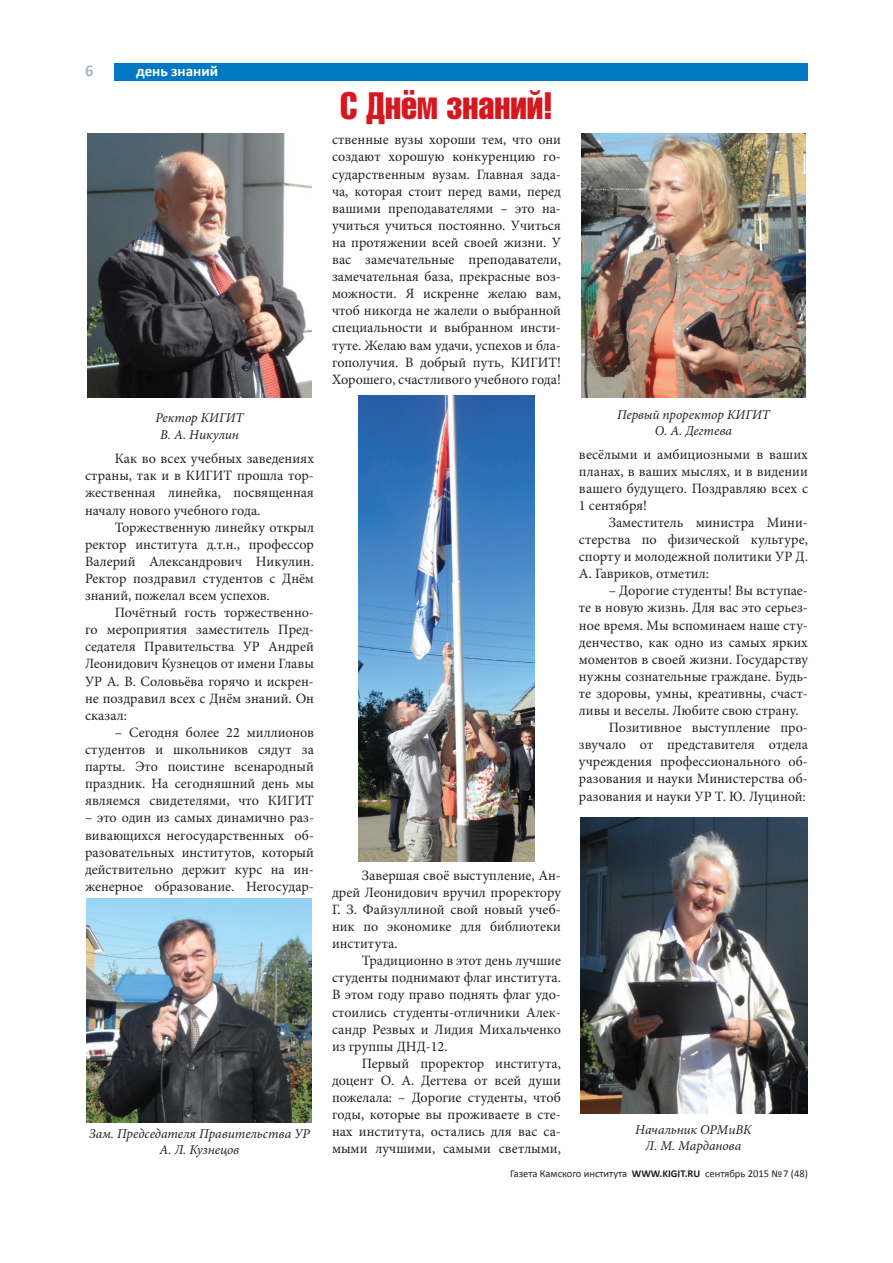
<style>
.page{position:relative;width:893px;height:1263px;background:#fff}
.page>*{position:absolute;margin:0;border:0;box-sizing:border-box;transform-origin:0 0}
.t1{font:37.5px "Helios Compressed";color:#d7171f}
.t2{font:700 16.5px "Calibri";color:#a7b6be}
.t3{font:700 15px "Calibri";color:#fff}
.t4{font:14.25px/17.1px "Minion Pro";color:#231f20;text-align:justify}
.t5{font:italic 13.5px/16.2px "Minion Pro";color:#231f20;text-align:center}
.t6{font:10.5px "Calibri";color:#231f20}
.s1{font-weight:700}
</style>
<div class="page">
<div style="left:115px;top:64px;width:693px;height:17px;background:#0079c2"></div>
<img style="left:87px;top:134px;width:225px;height:264px">
<img style="left:86px;top:899px;width:226px;height:224px">
<img style="left:358px;top:395px;width:176px;height:467px">
<img style="left:580px;top:817px;width:228px;height:296px">
<img style="left:581px;top:134px;width:225px;height:264px">
<p class="t2" style="left:85px;top:60px;width:10px">6</p>
<p class="t3" style="left:136px;top:62px;width:84px">день знаний</p>
<h1 class="t1" style="left:340px;top:84px;width:214px">С Днём знаний!</h1>
<p class="t4" style="left:332px;top:131px;width:230px">ственные вузы хороши тем, что они создают хорошую конкуренцию го&shy;сударственным вузам. Главная зада&shy;ча, которая стоит перед вами, перед вашими преподавателями – это на&shy;учиться учиться постоянно. Учиться на протяжении всей своей жизни. У вас замечательные преподаватели, замечательная база, прекрасные воз&shy;можности. Я искренне желаю вам, чтоб никогда не жалели о выбранной специальности и выбранном инсти&shy;туте. Желаю вам удачи, успехов и бла&shy;гополучия. В добрый путь, КИГИТ!<br>Хорошего, счастливого учебного года!</p>
<p class="t5" style="left:155px;top:410px;width:90px">Ректор КИГИТ<br>В. А. Никулин</p>
<p class="t5" style="left:617px;top:406px;width:154px">Первый проректор КИГИТ<br>О. А. Дегтева</p>
<p class="t4" style="left:85px;top:450px;width:230px;text-indent:30px">Как во всех учебных заведениях страны, так и в КИГИТ прошла тор&shy;жественная линейка, посвященная началу нового учебного года.</p>
<p class="t4" style="left:85px;top:519px;width:230px;text-indent:30px">Торжественную линейку открыл ректор института д.т.н., профессор Валерий Александрович Никулин.<br>Ректор поздравил студентов с Днём знаний, пожелал всем успехов.</p>
<p class="t4" style="left:85px;top:604px;width:230px;text-indent:30px">Почётный гость торжественно&shy;го мероприятия заместитель Пред&shy;седателя Правительства УР Андрей Леонидович Кузнецов от имени Главы УР А. В. Соловьёва горячо и искрен&shy;не поздравил всех с Днём знаний. Он сказал:</p>
<p class="t4" style="left:85px;top:724px;width:230px;text-indent:30px">– Сегодня более 22 миллионов студентов и школьников сядут за парты. Это поистине всенародный праздник. На сегодняшний день мы являемся свидетелями, что КИГИТ</p>
<p class="t4" style="left:85px;top:809px;width:230px">– это один из самых динамично раз&shy;вивающихся негосударственных об&shy;разовательных институтов, который действительно держит курс на ин&shy;женерное образование. Негосудар-</p>
<p class="t5" style="left:89px;top:1125px;width:222px">Зам. Председателя Правительства УР<br>А. Л. Кузнецов</p>
<p class="t4" style="left:579px;top:445px;width:230px">весёлыми и амбициозными в ваших планах, в ваших мыслях, и в видении вашего будущего. Поздравляю всех с 1 сентября!</p>
<p class="t4" style="left:579px;top:514px;width:230px;text-indent:30px">Заместитель министра Мини&shy;стерства по физической культуре, спорту и молодежной политики УР Д.<br>А. Гавриков, отметил:</p>
<p class="t4" style="left:609px;top:582px;width:201px">– Дорогие студенты! Вы вступае-</p>
<p class="t4" style="left:579px;top:599px;width:230px">те в новую жизнь. Для вас это серьез-</p>
<p class="t4" style="left:579px;top:616px;width:230px">ное время. Мы вспоминаем наше сту-</p>
<p class="t4" style="left:579px;top:634px;width:230px">денчество, как одно из самых ярких</p>
<p class="t4" style="left:579px;top:651px;width:230px">моментов в своей жизни. Государству</p>
<p class="t4" style="left:579px;top:668px;width:230px">нужны сознательные граждане. Будь-</p>
<p class="t4" style="left:579px;top:685px;width:230px">те здоровы, умны, креативны, счаст-</p>
<p class="t4" style="left:579px;top:702px;width:221px">ливы и веселы. Любите свою страну.</p>
<p class="t4" style="left:609px;top:719px;width:201px">Позитивное выступление про-</p>
<p class="t4" style="left:579px;top:736px;width:230px">звучало от представителя отдела</p>
<p class="t4" style="left:579px;top:753px;width:230px">учреждения профессионального об-</p>
<p class="t4" style="left:579px;top:770px;width:230px">разования и науки Министерства об-</p>
<p class="t4" style="left:579px;top:787px;width:228px">разования и науки УР Т. Ю. Луциной:</p>
<p class="t4" style="left:332px;top:867px;width:230px;text-indent:30px">Завершая своё выступление, Ан&shy;дрей Леонидович вручил проректору Г. З. Файзуллиной свой новый учеб&shy;ник по экономике для библиотеки института.</p>
<p class="t4" style="left:332px;top:952px;width:230px;text-indent:30px">Традиционно в этот день лучшие студенты поднимают флаг института.<br>В этом году право поднять флаг удо&shy;стоились студенты-отличники Алек&shy;сандр Резвых и Лидия Михальченко из группы ДНД-12.</p>
<p class="t4" style="left:332px;top:1055px;width:230px;text-indent:30px">Первый проректор института, доцент О. А. Дегтева от всей души пожелала: – Дорогие студенты, чтоб годы, которые вы проживаете в сте&shy;нах института, остались для вас са&shy;мыми лучшими, самыми светлыми,</p>
<p class="t5" style="left:635px;top:1121px;width:118px">Начальник ОРМиВК<br>Л. М. Марданова</p>
<p class="t6" style="left:510px;top:1167px;width:299px">Газета Камского института <span class="s1">WWW.KIGIT.RU</span> сентябрь 2015 №7 (48)</p>
</div>
